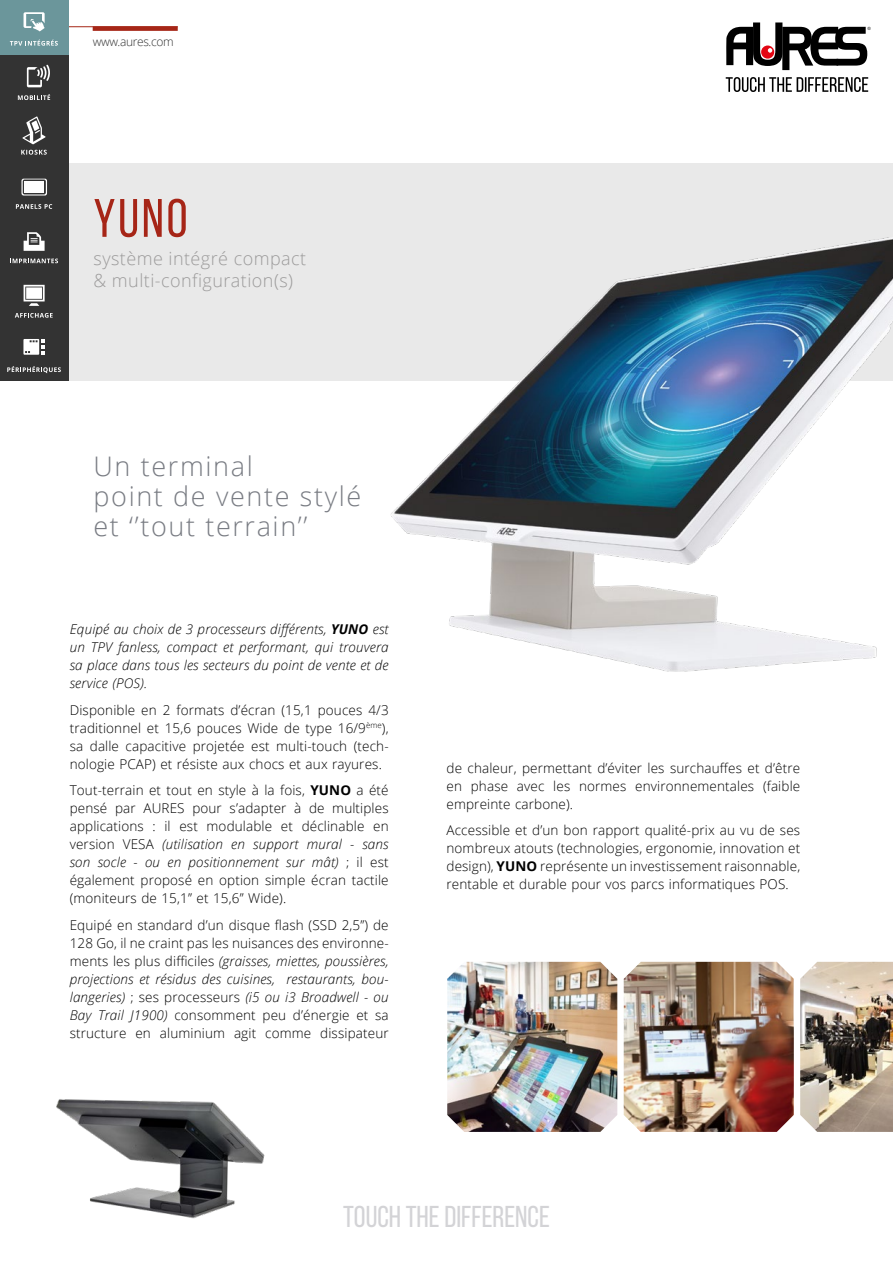
<style>
.page{position:relative;width:893px;height:1263px;background:#fff}
.page>*{position:absolute;margin:0;border:0;box-sizing:border-box;transform-origin:0 0}
.t1{font:54px "Bebas Neue";color:#a62517}
.t2{font:30.15px "Bebas Neue";color:#d3d3d6}
.t3{font:300 27px/30px "Open Sans";letter-spacing:.06em;color:#797c83}
.t4{font:300 18px/21.6px "Open Sans";letter-spacing:.025em;color:#9c9b9b}
.t5{font:300 13.5px/18px "Open Sans";letter-spacing:.01em;color:#000;text-align:justify}
.t6{font:italic 300 13.5px/18px "Open Sans";letter-spacing:.01em;color:#000;text-align:justify}
.t7{font:300 12px "Open Sans";letter-spacing:-.03em;color:#333}
.s1{font-weight:700}
.s2{font-style:italic}
</style>
<div class="page">
<div style="left:38px;top:163px;width:855px;height:218px;background:#e9e9e9"></div>
<svg style="left:726px;top:22px;width:145px;height:48px"></svg>
<svg style="left:726px;top:77px;width:142px;height:15px"></svg>
<div style="left:93px;top:26px;width:85px;height:5px;background:#a62617"></div>
<hr style="left:0;top:26px;width:178px;height:1px;background:#a62617">
<div style="left:0;top:109px;width:69px;height:54px;background:#333"></div>
<div style="left:0;top:163px;width:69px;height:55px;background:#333"></div>
<div style="left:0;top:218px;width:69px;height:54px;background:#333"></div>
<div style="left:0;top:272px;width:69px;height:54px;background:#333"></div>
<div style="left:0;top:326px;width:69px;height:55px;background:#333"></div>
<div style="left:0;top:54px;width:69px;height:55px;background:#333"></div>
<div style="left:0;top:0;width:69px;height:54px;background:#6b969b"></div>
<svg style="left:24px;top:12px;width:21px;height:19px"></svg>
<svg style="left:10px;top:40px;width:48px;height:6px"></svg>
<svg style="left:18px;top:94px;width:32px;height:6px"></svg>
<svg style="left:16px;top:204px;width:36px;height:5px"></svg>
<svg style="left:15px;top:313px;width:38px;height:5px"></svg>
<svg style="left:7px;top:366px;width:54px;height:7px"></svg>
<svg style="left:10px;top:259px;width:48px;height:4px"></svg>
<svg style="left:24px;top:232px;width:21px;height:19px"></svg>
<svg style="left:24px;top:285px;width:21px;height:21px"></svg>
<svg style="left:21px;top:179px;width:26px;height:17px"></svg>
<div style="left:24px;top:181px;width:20px;height:12px;background:#fff"></div>
<svg style="left:27px;top:65px;width:23px;height:22px"></svg>
<svg style="left:23px;top:339px;width:22px;height:16px"></svg>
<svg style="left:21px;top:150px;width:26px;height:5px"></svg>
<svg style="left:22px;top:116px;width:24px;height:28px"></svg>
<img style="left:624px;top:962px;width:170px;height:170px">
<img style="left:447px;top:962px;width:170px;height:170px">
<img style="left:800px;top:962px;width:93px;height:170px">
<img style="left:56px;top:1099px;width:209px;height:120px">
<img style="left:391px;top:237px;width:502px;height:435px">
<p class="t7" style="left:93px;top:34px;width:83px">www.aures.com</p>
<h1 class="t1" style="left:94px;top:189px;width:96px">YUNO</h1>
<h3 class="t4" style="left:94px;top:248px;width:214px">système intégré compact &amp; multi-configuration(s)</h3>
<h3 class="t3" style="left:94px;top:450px;width:269px">Un terminal<br>point de vente stylé et ‘’tout terrain’’</h3>
<p class="t6" style="left:70px;top:620px;width:320px">Equipé au choix de 3 processeurs différents, <span class="s1">YUNO</span> est un TPV fanless, compact et performant, qui trouvera sa place dans tous les secteurs du point de vente et de service (POS).</p>
<p class="t5" style="left:70px;top:701px;width:320px">Disponible en 2 formats d’écran (15,1 pouces 4/3 traditionnel et 15,6 pouces Wide de type 16/9<sup>ème</sup>), sa dalle capacitive projetée est multi-touch (tech&shy;nologie PCAP) et résiste aux chocs et aux rayures.</p>
<p class="t5" style="left:70px;top:781px;width:320px">Tout-terrain et tout en style à la fois, <span class="s1">YUNO</span> a été pensé par AURES pour s’adapter à de multiples applications : il est modulable et déclinable en version VESA <span class="s2">(utilisation en support mural - sans son socle - ou en positionnement sur mât)</span> ; il est également proposé en option simple écran tactile (moniteurs de 15,1’’ et 15,6’’ Wide).</p>
<p class="t5" style="left:70px;top:916px;width:320px">Equipé en standard d’un disque flash (SSD 2,5’’) de 128 Go, il ne craint pas les nuisances des environne&shy;ments les plus difficiles <span class="s2">(graisses, miettes, poussières, projections et résidus des cuisines, restaurants, bou&shy;langeries)</span> ; ses processeurs <span class="s2">(i5 ou i3 Broadwell - ou Bay Trail J1900)</span> consomment peu d’énergie et sa structure en aluminium agit comme dissipateur</p>
<p class="t5" style="left:446px;top:758px;width:355px">de chaleur, permettant d’éviter les surchauffes et d’être en phase avec les normes environnementales (faible empreinte carbone).</p>
<p class="t5" style="left:446px;top:821px;width:355px">Accessible et d’un bon rapport qualité-prix au vu de ses nombreux atouts (technologies, ergonomie, innovation et design), <span class="s1">YUNO</span> représente un investissement raisonnable, rentable et durable pour vos parcs informatiques POS.</p>
<h2 class="t2" style="left:343px;top:1200px;width:208px">TOUCH THE DIFFERENCE</h2>
</div>
